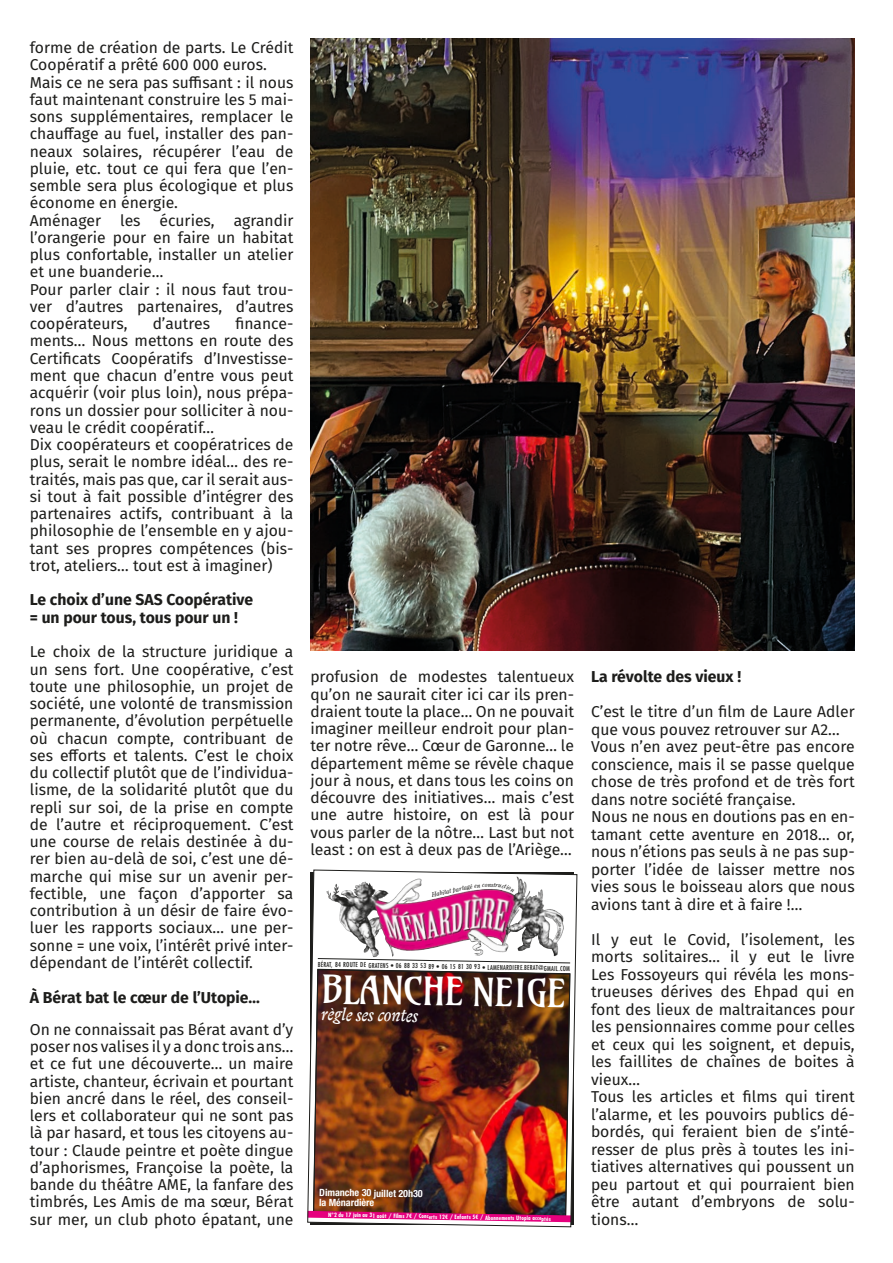
<style>
.page{position:relative;width:893px;height:1263px;background:#fff}
.page>*{position:absolute;margin:0;border:0;box-sizing:border-box;transform-origin:0 0}
.t1{font:37.35px "Amarante";color:#fff}
.t2{font:italic 17.25px "Biblon ITC Std";color:#fff}
.t3{font:15.75px/17.2px "Fira Sans";color:#1d1d1b}
.t4{font:700 15.75px/17.2px "Fira Sans";color:#1d1d1b}
.t5{font:700 condensed 10.05px/10.1px "Helvetica Neue LT Std";color:#fff}
.t6{font:condensed 6.75px "Futura Std";color:#1d1d1b}
.t7{font:italic 6.15px "Century Old Style Std";color:#1d1d1b}
.t8{font:700 condensed 5.7px "Futura Std";color:#fff}
</style>
<div class="page">
<img style="left:310px;top:38px;width:545px;height:613px">
<img style="left:307px;top:870px;width:270px;height:357px">
<svg style="left:431px;top:891px;width:6px;height:6px"></svg>
<svg style="left:456px;top:883px;width:59px;height:9px"></svg>
<p class="t3" style="left:30px;top:38px;width:265px">forme de création de parts. Le Crédit<br>Coopératif a prêté 600 000 euros.<br>Mais ce ne sera pas suffisant : il nous faut maintenant construire les 5 mai&shy;sons supplémentaires, remplacer le chauffage au fuel, installer des pan&shy;neaux solaires, récupérer l’eau de pluie, etc. tout ce qui fera que l’en&shy;semble sera plus écologique et plus économe en énergie.<br>Aménager les écuries, agrandir l’orangerie pour en faire un habitat plus confortable, installer un atelier et une buanderie…<br>Pour parler clair : il nous faut trou&shy;ver d’autres partenaires, d’autres coopérateurs,</p>
<p class="t3" style="left:153px;top:315px;width:59px">d’autres</p>
<p class="t3" style="left:30px;top:315px;width:265px;text-indent:206px">finance&shy;ments… Nous mettons en route des Certificats Coopératifs d’Investisse&shy;ment que chacun d’entre vous peut acquérir (voir plus loin), nous prépa&shy;rons un dossier pour solliciter à nou&shy;veau le crédit coopératif…<br>Dix coopérateurs et coopératrices de plus, serait le nombre idéal… des re&shy;traités, mais pas que, car il serait aus&shy;si tout à fait possible d’intégrer des partenaires actifs, contribuant à la philosophie de l’ensemble en y ajou&shy;tant ses propres compétences (bis&shy;trot, ateliers… tout est à imaginer)</p>
<p class="t4" style="left:30px;top:590px;width:225px">Le choix d’une SAS Coopérative = un pour tous, tous pour un !</p>
<p class="t3" style="left:30px;top:643px;width:265px;text-align:justify">Le choix de la structure juridique a un sens fort. Une coopérative, c’est toute une philosophie, un projet de société, une volonté de transmission permanente, d’évolution perpétuelle où chacun compte, contribuant de ses efforts et talents. C’est le choix du collectif plutôt que de l’individua&shy;lisme, de la solidarité plutôt que du repli sur soi, de la prise en compte de l’autre et réciproquement. C’est une course de relais destinée à du&shy;rer bien au-delà de soi, c’est une dé&shy;marche qui mise sur un avenir per&shy;fectible, une façon d’apporter sa contribution à un désir de faire évo&shy;luer les rapports sociaux… une per&shy;sonne = une voix, l’intérêt privé inter&shy;dépendant de l’intérêt collectif.</p>
<p class="t4" style="left:30px;top:987px;width:232px">À Bérat bat le cœur de l’Utopie…</p>
<p class="t3" style="left:30px;top:1020px;width:265px;text-align:justify">On ne connaissait pas Bérat avant d’y poser nos valises il y a donc trois ans… et ce fut une découverte… un maire artiste, chanteur, écrivain et pourtant bien ancré dans le réel, des conseil&shy;lers et collaborateur qui ne sont pas là par hasard, et tous les citoyens au&shy;tour : Claude peintre et poète dingue d’aphorismes, Françoise la poète, la bande du théâtre AME, la fanfare des timbrés, Les Amis de ma sœur, Bérat sur mer, un club photo épatant, une</p>
<p class="t3" style="left:310px;top:668px;width:265px;text-align:justify">profusion de modestes talentueux qu’on ne saurait citer ici car ils pren&shy;draient toute la place… On ne pouvait imaginer meilleur endroit pour plan&shy;ter notre rêve… Cœur de Garonne… le département même se révèle chaque jour à nous, et dans tous les coins on découvre des initiatives… mais c’est une autre histoire, on est là pour vous parler de la nôtre… Last but not least : on est à deux pas de l’Ariège…</p>
<p class="t4" style="left:591px;top:667px;width:152px">La révolte des vieux !</p>
<p class="t3" style="left:591px;top:703px;width:265px">C’est le titre d’un film de Laure Adler que vous pouvez retrouver sur A2… Vous n’en avez peut-être pas encore conscience, mais il se passe quelque chose de très profond et de très fort dans notre société française.<br>Nous ne nous en doutions pas en en&shy;tamant cette aventure en 2018… or, nous n’étions pas seuls à ne pas sup&shy;porter l’idée de laisser mettre nos vies sous le boisseau alors que nous avions tant à dire et à faire !…</p>
<p class="t3" style="left:591px;top:930px;width:265px">Il y eut le Covid, l’isolement, les morts solitaires… il y eut le livre<br>Les Fossoyeurs qui révéla les mons&shy;trueuses dérives des Ehpad qui en font des lieux de maltraitances pour les pensionnaires comme pour celles et ceux qui les soignent, et depuis, les faillites de chaînes de boites à vieux…<br>Tous les articles et films qui tirent l’alarme, et les pouvoirs publics dé&shy;bordés, qui feraient bien de s’inté&shy;resser de plus près à toutes les ini&shy;tiatives alternatives qui poussent un peu partout et qui pourraient bien être autant d’embryons de solu&shy;tions…</p>
<p class="t7" style="left:435px;top:890px;width:21px;rotate:-13deg">abitat p</p>
<p class="t6" style="left:318px;top:960px;width:254px;rotate:1deg">BÉRAT, 84 ROUTE DE GRATENS • 06 88 33 53 89 • 06 15 81 30 93 • LAMENARDIERE.BERAT@GMAIL.COM</p>
<h1 class="t1" style="left:322px;top:966px;width:245px;rotate:1deg">BLANCHE NEIGE</h1>
<p class="t2" style="left:322px;top:1004px;width:99px;rotate:1deg">règle ses contes</p>
<p class="t5" style="left:319px;top:1187px;width:105px;rotate:1deg">Dimanche 30 juillet 20h30 la Ménardière</p>
<p class="t8" style="left:328px;top:1211px;width:224px;rotate:1deg">N°2 du 17 juin au 31 août / Films 7€ / Concerts 12€ / Enfants 5€ / Abonnements Utopia acceptés</p>
</div>
